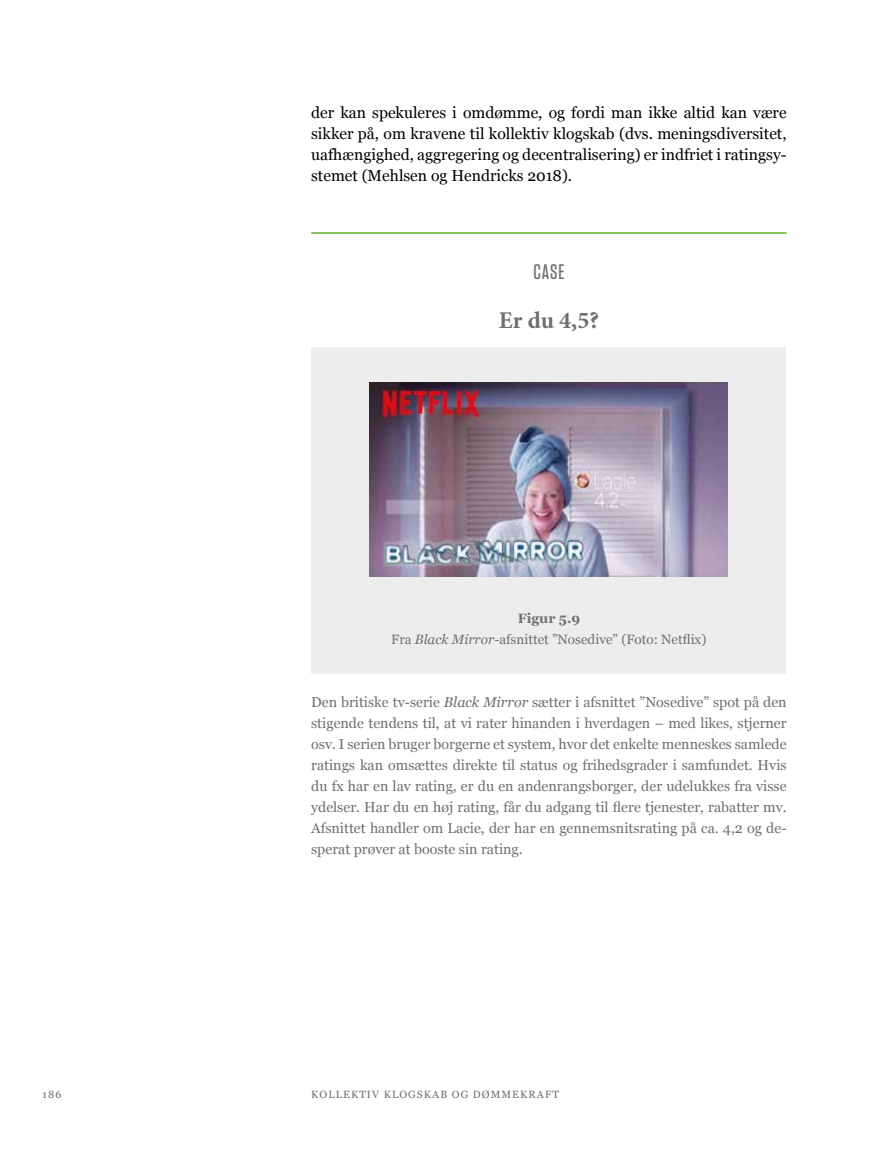
<style>
.page{position:relative;width:893px;height:1149px;background:#fff}
.page>*{position:absolute;margin:0;border:0;box-sizing:border-box;transform-origin:0 0}
.t1{font:700 24px "Minion Pro";color:#706f6f}
.t2{font:500 21px "Tungsten";color:#706f6f}
.t3{font:15.75px/21px "Georgia";color:#000;text-align:justify}
.t4{font:14.25px/21px "Georgia";color:#706f6f;text-align:justify}
.t5{font:13.5px/21px "Georgia";color:#706f6f;text-align:center}
.t6{font:10.5px "Georgia";letter-spacing:.1em;color:#706f6f}
.s1{font-weight:700}
.s2{font-style:italic}
</style>
<div class="page">
<div style="left:311px;top:347px;width:474px;height:326px;background:#ededed"></div>
<hr style="left:311px;top:232px;width:476px;height:2px;background:#65b32e">
<img style="left:369px;top:382px;width:358px;height:194px">
<p class="t3" style="left:311px;top:102px;width:477px">der kan spekuleres i omdømme, og fordi man ikke altid kan være sikker på, om kravene til kollektiv klogskab (dvs. meningsdiversitet, uafhængighed, aggregering og decentralisering) er indfriet i ratingsy&shy;stemet (Mehlsen og Hendricks 2018).</p>
<h2 class="t2" style="left:533px;top:260px;width:33px">CASE</h2>
<h1 class="t1" style="left:499px;top:304px;width:102px">Er du 4,5?</h1>
<p class="t5" style="left:391px;top:607px;width:317px"><span class="s1">Figur 5.9<br></span>Fra <span class="s2">Black Mirror</span>-afsnittet ”Nosedive” (Foto: Netflix)</p>
<p class="t4" style="left:311px;top:690px;width:477px">Den britiske tv-serie <span class="s2">Black Mirror</span> sætter i afsnittet ”Nosedive” spot på den stigende tendens til, at vi rater hinanden i hverdagen – med likes, stjerner osv. I serien bruger borgerne et system, hvor det enkelte menneskes samlede ratings kan omsættes direkte til status og frihedsgrader i samfundet. Hvis du fx har en lav rating, er du en andenrangsborger, der udelukkes fra visse ydelser. Har du en høj rating, får du adgang til flere tjenester, rabatter mv.<br>Afsnittet handler om Lacie, der har en gennemsnitsrating på ca. 4,2 og de&shy;sperat prøver at booste sin rating.</p>
<p class="t6" style="left:43px;top:1085px;width:20px">186</p>
<p class="t6" style="left:311px;top:1086px;width:249px">KOLLEKTIV KLOGSKAB OG DØMMEKRAFT</p>
</div>
